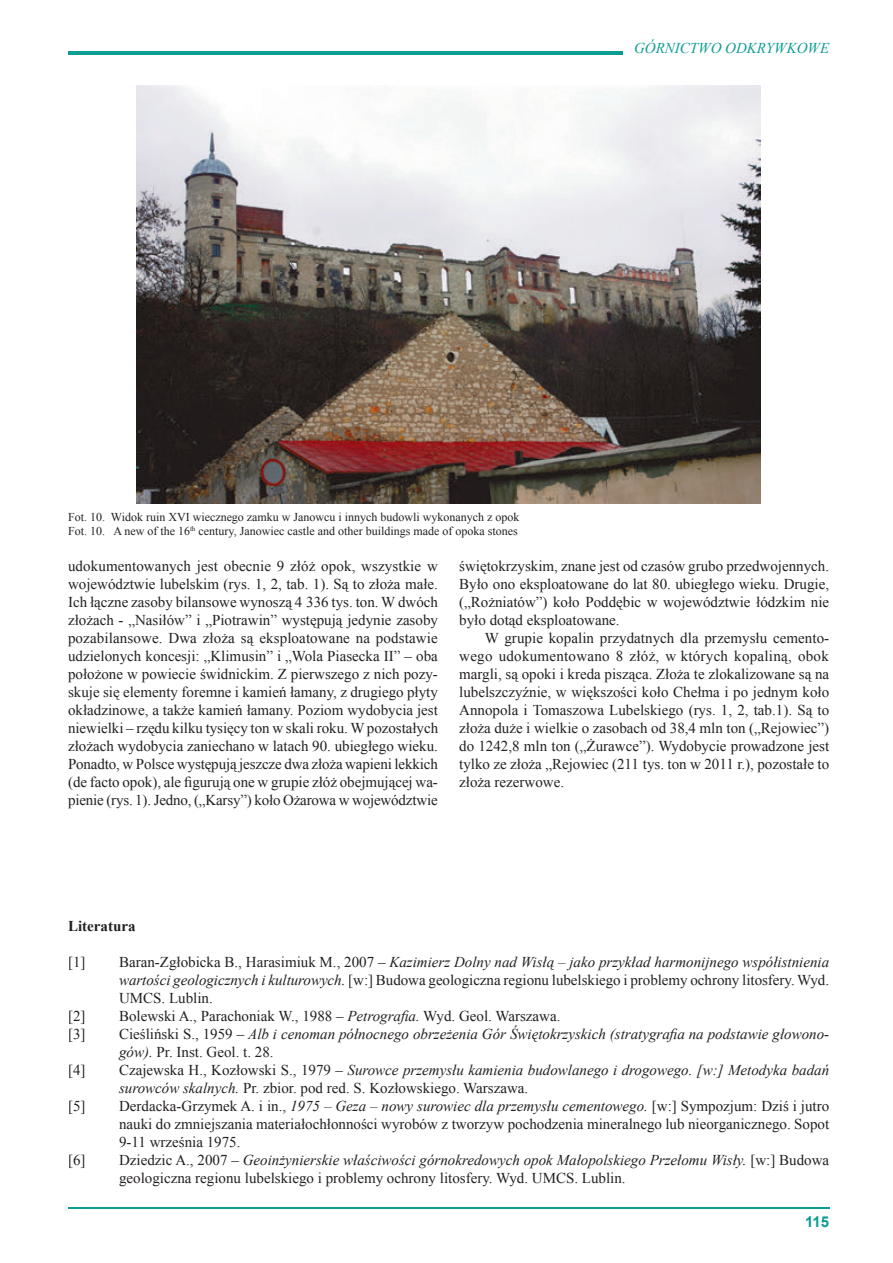
<style>
.page{position:relative;width:893px;height:1263px;background:#fff}
.page>*{position:absolute;margin:0;border:0;box-sizing:border-box;transform-origin:0 0}
.t1{font:15px/18px "Times New Roman";color:#231f20;text-align:justify}
.t2{font:italic 15px/18px "Times New Roman";color:#231f20}
.t3{font:italic 15px "Times New Roman";color:#0b9c94}
.t4{font:700 15px "Times New Roman";color:#231f20}
.t5{font:700 15px "Arial";color:#0b9c94}
.t6{font:12px/14.4px "Times New Roman";color:#231f20}
.s1{font-style:italic}
.s2{font-style:normal}
</style>
<div class="page">
<hr style="left:68px;top:1208px;width:761px;height:1px;background:#0b9c94">
<hr style="left:68px;top:51px;width:555px;height:3px;background:#0b9c94">
<img style="left:136px;top:85px;width:625px;height:418px">
<p class="t3" style="left:634px;top:37px;width:197px">GÓRNICTWO ODKRYWKOWE</p>
<p class="t6" style="left:68px;top:509px;width:453px">Fot. 10. Widok ruin XVI wiecznego zamku w Janowcu i innych budowli wykonanych z opok<br>Fot. 10. A new of the 16<sup>th</sup> century, Janowiec castle and other buildings made of opoka stones</p>
<p class="t1" style="left:68px;top:557px;width:372px">udokumentowanych jest obecnie 9 złóż opok, wszystkie w województwie lubelskim (rys. 1, 2, tab. 1). Są to złoża małe.<br>Ich łączne zasoby bilansowe wynoszą 4 336 tys. ton. W dwóch złożach - „Nasiłów” i „Piotrawin” występują jedynie zasoby pozabilansowe. Dwa złoża są eksploatowane na podstawie udzielonych koncesji: „Klimusin” i „Wola Piasecka II” – oba położone w powiecie świdnickim. Z pierwszego z nich pozy&shy;skuje się elementy foremne i kamień łamany, z drugiego płyty okładzinowe, a także kamień łamany. Poziom wydobycia jest niewielki – rzędu kilku tysięcy ton w skali roku. W pozostałych złożach wydobycia zaniechano w latach 90. ubiegłego wieku.<br>Ponadto, w Polsce występują jeszcze dwa złoża wapieni lekkich (de facto opok), ale figurują one w grupie złóż obejmującej wa&shy;pienie (rys. 1). Jedno, („Karsy”) koło Ożarowa w województwie</p>
<p class="t1" style="left:459px;top:557px;width:371px">świętokrzyskim, znane jest od czasów grubo przedwojennych.<br>Było ono eksploatowane do lat 80. ubiegłego wieku. Drugie, („Rożniatów”) koło Poddębic w województwie łódzkim nie było dotąd eksploatowane.</p>
<p class="t1" style="left:459px;top:629px;width:371px;text-indent:26px">W grupie kopalin przydatnych dla przemysłu cemento&shy;wego udokumentowano 8 złóż, w których kopaliną, obok margli, są opoki i kreda pisząca. Złoża te zlokalizowane są na lubelszczyźnie, w większości koło Chełma i po jednym koło Annopola i Tomaszowa Lubelskiego (rys. 1, 2, tab.1). Są to złoża duże i wielkie o zasobach od 38,4 mln ton („Rejowiec”) do 1242,8 mln ton („Żurawce”). Wydobycie prowadzone jest tylko ze złoża „Rejowiec (211 tys. ton w 2011 r.), pozostałe to złoża rezerwowe.</p>
<p class="t4" style="left:68px;top:916px;width:69px">Literatura</p>
<p class="t1" style="left:68px;top:953px;width:19px">[1]</p>
<p class="t1" style="left:119px;top:953px;width:712px">Baran-Zgłobicka B., Harasimiuk M., 2007 – <span class="s1">Kazimierz Dolny nad Wisłą – jako przykład harmonijnego współistnienia wartości geologicznych i kulturowych.</span> [w:] Budowa geologiczna regionu lubelskiego i problemy ochrony litosfery. Wyd.<br>UMCS. Lublin.</p>
<p class="t1" style="left:68px;top:1007px;width:19px">[2]</p>
<p class="t1" style="left:119px;top:1007px;width:443px">Bolewski A., Parachoniak W., 1988 – <span class="s1">Petrografia.</span> Wyd. Geol. Warszawa.</p>
<p class="t1" style="left:68px;top:1025px;width:19px">[3]</p>
<p class="t2" style="left:119px;top:1025px;width:712px"><span class="s2">Cieśliński S., 1959 –</span> Alb i cenoman północnego obrzeżenia Gór Świętokrzyskich (stratygrafia na podstawie głowono&shy;gów). <span class="s2">Pr. Inst. Geol. t. 28.</span></p>
<p class="t1" style="left:68px;top:1061px;width:19px">[4]</p>
<p class="t2" style="left:119px;top:1061px;width:712px"><span class="s2">Czajewska H., Kozłowski S., 1979 –</span> Surowce przemysłu kamienia budowlanego i drogowego. [w:] Metodyka badań surowców skalnych. <span class="s2">Pr. zbior. pod red. S. Kozłowskiego. Warszawa.</span></p>
<p class="t1" style="left:68px;top:1097px;width:19px">[5]</p>
<p class="t1" style="left:119px;top:1097px;width:712px">Derdacka-Grzymek A. i in., <span class="s1">1975 – Geza – nowy surowiec dla przemysłu cementowego.</span> [w:] Sympozjum: Dziś i jutro nauki do zmniejszania materiałochłonności wyrobów z tworzyw pochodzenia mineralnego lub nieorganicznego. Sopot 9-11 września 1975.</p>
<p class="t1" style="left:68px;top:1151px;width:19px">[6]</p>
<p class="t1" style="left:119px;top:1151px;width:712px">Dziedzic A., 2007 – <span class="s1">Geoinżynierskie właściwości górnokredowych opok Małopolskiego Przełomu Wisły.</span> [w:] Budowa geologiczna regionu lubelskiego i problemy ochrony litosfery. Wyd. UMCS. Lublin.</p>
<p class="t5" style="left:805px;top:1212px;width:26px">115</p>
</div>
